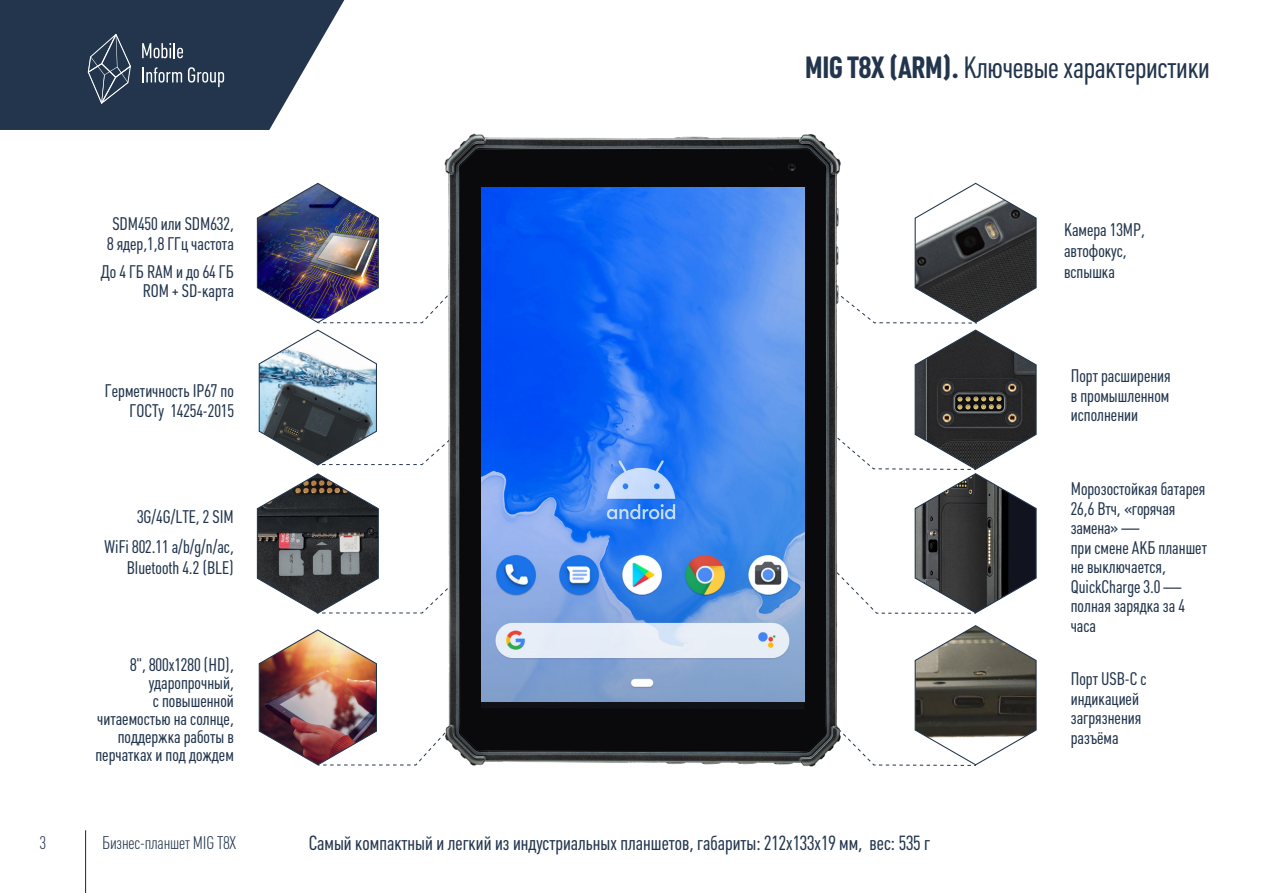
<style>
.page{position:relative;width:1263px;height:893px;background:#fff}
.page>*{position:absolute;margin:0;border:0;box-sizing:border-box;transform-origin:0 0}
.t1{font:30.15px "Plumb Condensed";letter-spacing:-.01em;color:#22354d}
.t2{font:20.1px "Plumb Condensed";color:#22354d}
.t3{font:18px/19.5px "Plumb Condensed";color:#22354d}
.t4{font:300 18px "Plumb Condensed";letter-spacing:-.01em;color:#22354d}
.s1{font-weight:700}
</style>
<div class="page">
<svg style="left:0;top:0;width:344px;height:130px;background:#3e4f64"></svg>
<hr style="left:85px;top:830px;width:1px;height:63px;background:#22354d">
<img style="left:256px;top:182px;width:151px;height:284px">
<svg style="left:256px;top:473px;width:151px;height:141px"></svg>
<img style="left:258px;top:629px;width:146px;height:137px">
<svg style="left:879px;top:625px;width:158px;height:141px"></svg>
<svg style="left:879px;top:182px;width:158px;height:432px"></svg>
<img style="left:407px;top:133px;width:472px;height:634px">
<img style="left:481px;top:188px;width:323px;height:514px">
<p class="t3" style="left:107px;top:214px;width:128px">SDM450 или SDM632,<br>8 ядер,1,8 ГГц частота</p>
<p class="t3" style="left:101px;top:262px;width:134px;text-align:right">До 4 ГБ RAM и до 64 ГБ<br>ROM + SD-карта</p>
<p class="t3" style="left:105px;top:382px;width:130px;text-align:right">Герметичность IP67 по<br>ГОСТу 14254-2015</p>
<p class="t3" style="left:137px;top:508px;width:98px">3G/4G/LTE, 2 SIM</p>
<p class="t3" style="left:105px;top:536px;width:131px;line-height:21px;text-align:right">WiFi 802.11 a/b/g/n/ac,<br>Bluetooth 4.2 (BLE)</p>
<p class="t3" style="left:95px;top:656px;width:140px;line-height:18px;text-align:right">8", 800x1280 (HD), ударопрочный,<br>с повышенной читаемостью на солнце, поддержка работы в перчатках и под дождем</p>
<p class="t1" style="left:805px;top:51px;width:406px"><span class="s1">MIG T8Х (ARM).</span> Ключевые характеристики</p>
<p class="t3" style="left:1064px;top:219px;width:82px;line-height:21px">Камера 13MP, автофокус, вспышка</p>
<p class="t3" style="left:1071px;top:367px;width:102px;text-align:justify">Порт расширения в промышленном исполнении</p>
<p class="t3" style="left:1071px;top:480px;width:138px">Морозостойкая батарея<br>26,6 Втч, «горячая замена» —<br>при смене АКБ планшет не выключается,<br>QuickCharge 3.0 — полная зарядка за 4 часа</p>
<p class="t3" style="left:1071px;top:669px;width:77px">Порт USB-C с индикацией загрязнения разъёма</p>
<p class="t4" style="left:40px;top:833px;width:8px">3</p>
<p class="t4" style="left:102px;top:833px;width:135px">Бизнес-планшет MIG Т8X</p>
<p class="t2" style="left:309px;top:832px;width:623px">Самый компактный и легкий из индустриальных планшетов, габариты: 212х133х19 мм, вес: 535 г</p>
</div>
